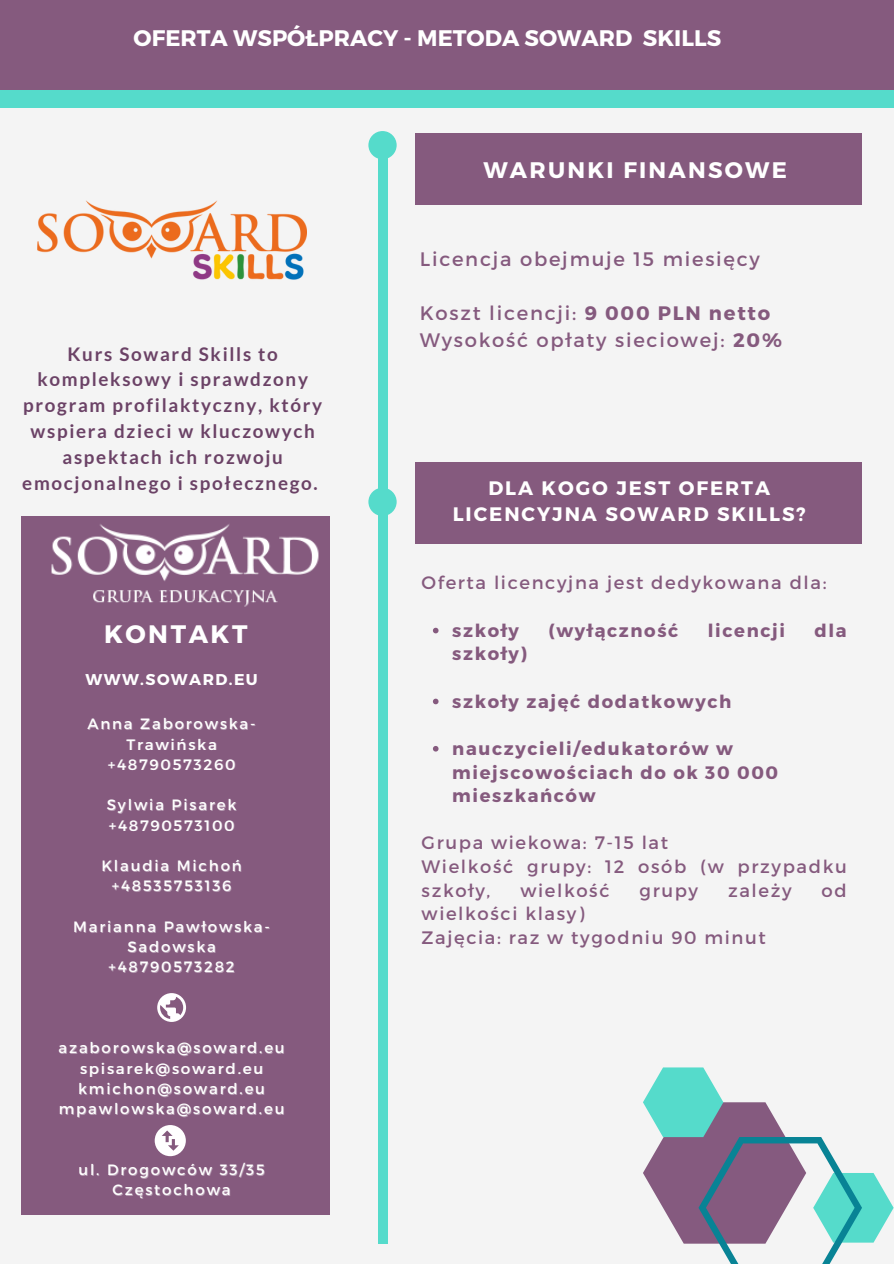
<style>
.page{position:relative;width:894px;height:1264px;background:#fff}
.page>*{position:absolute;margin:0;border:0;box-sizing:border-box;transform-origin:0 0}
.t1{font:700 25.2px "Montserrat";letter-spacing:.1em;color:#fff}
.t2{font:700 22.5px "Montserrat";color:#fff}
.t3{font:700 22.5px "Montserrat";letter-spacing:.1em;color:#fff}
.t4{font:19.5px/27px "Montserrat";letter-spacing:.09em;color:#855a7e}
.t5{font:700 19.5px/25.8px "Montserrat";letter-spacing:.1em;color:#fff;text-align:center}
.t6{font:700 18.75px/25.8px "Lato";letter-spacing:.09em;color:#6b4266;text-align:center}
.t7{font:18px/23.7px "Montserrat";letter-spacing:.09em;color:#855a7e}
.t8{font:700 18px/23.7px "Montserrat";letter-spacing:.09em;color:#855a7e}
.t9{font:700 15.6px "Montserrat";letter-spacing:.09em;color:#fff}
.t10{font:15px "Montserrat";letter-spacing:.125em;color:#fff}
.s1{font-weight:700}
</style>
<div class="page">
<div style="left:0;top:0;width:893px;height:1263px;background:#f4f4f4"></div>
<div style="left:22px;top:516px;width:308px;height:698px;background:#855a7e"></div>
<div style="left:379px;top:132px;width:8px;height:1111px;background:#55dbcb"></div>
<div style="left:368px;top:131px;width:28px;height:28px;background:#55dbcb;border-radius:50%"></div>
<div style="left:368px;top:488px;width:28px;height:28px;background:#55dbcb;border-radius:50%"></div>
<svg style="left:157px;top:993px;width:29px;height:28px"></svg>
<svg style="left:155px;top:1125px;width:31px;height:31px"></svg>
<img style="left:51px;top:524px;width:268px;height:83px">
<div style="left:416px;top:133px;width:445px;height:72px;background:#855a7e"></div>
<div style="left:0;top:0;width:893px;height:107px;background:#55dbcb"></div>
<div style="left:0;top:0;width:893px;height:89px;background:#855a7e"></div>
<svg style="left:643px;top:1067px;width:250px;height:196px"></svg>
<img style="left:37px;top:200px;width:269px;height:80px">
<svg style="left:433px;top:627px;width:5px;height:6px"></svg>
<svg style="left:433px;top:698px;width:5px;height:6px"></svg>
<svg style="left:433px;top:746px;width:5px;height:5px"></svg>
<div style="left:416px;top:462px;width:445px;height:81px;background:#855a7e"></div>
<p class="t2" style="left:134px;top:23px;width:589px">OFERTA WSPÓŁPRACY - METODA SOWARD SKILLS</p>
<h3 class="t6" style="left:22px;top:340px;width:301px">Kurs Soward Skills to kompleksowy i sprawdzony program profilaktyczny, który wspiera dzieci w kluczowych aspektach ich rozwoju emocjonalnego i społecznego.</h3>
<p class="t1" style="left:104px;top:617px;width:145px">KONTAKT</p>
<p class="t9" style="left:85px;top:669px;width:174px">WWW.SOWARD.EU</p>
<h2 class="t10" style="left:87px;top:714px;width:170px">Anna Zaborowska-</h2>
<p class="t10" style="left:126px;top:734px;width:92px">Trawińska</p>
<h4 class="t10" style="left:108px;top:754px;width:129px">+48790573260</h4>
<p class="t10" style="left:107px;top:795px;width:131px">Sylwia Pisarek</p>
<h1 class="t10" style="left:109px;top:815px;width:127px">+48790573100</h1>
<h6 class="t10" style="left:101px;top:856px;width:142px">Klaudia Michoń</h6>
<p class="t10" style="left:112px;top:876px;width:121px">+48535753136</p>
<p class="t10" style="left:73px;top:916px;width:198px">Marianna Pawłowska-</p>
<p class="t10" style="left:127px;top:937px;width:90px">Sadowska</p>
<p class="t10" style="left:108px;top:957px;width:128px">+48790573282</p>
<p class="t10" style="left:58px;top:1038px;width:228px">azaborowska@soward.eu</p>
<p class="t10" style="left:80px;top:1058px;width:185px">spisarek@soward.eu</p>
<p class="t10" style="left:78px;top:1078px;width:188px">kmichon@soward.eu</p>
<p class="t10" style="left:59px;top:1099px;width:227px">mpawlowska@soward.eu</p>
<p class="t10" style="left:78px;top:1159px;width:188px">ul. Drogowców 33/35</p>
<p class="t10" style="left:113px;top:1180px;width:119px">Częstochowa</p>
<p class="t3" style="left:483px;top:155px;width:305px">WARUNKI FINANSOWE</p>
<p class="t4" style="left:420px;top:244px;width:341px">Licencja obejmuje 15 miesięcy</p>
<p class="t4" style="left:420px;top:298px;width:363px">Koszt licencji: <span class="s1">9 000 PLN netto<br></span>Wysokość opłaty sieciowej: <span class="s1">20%</span></p>
<h5 class="t5" style="left:452px;top:474px;width:354px">DLA KOGO JEST OFERTA<br>LICENCYJNA SOWARD SKILLS?</h5>
<p class="t7" style="left:421px;top:570px;width:406px">Oferta licencyjna jest dedykowana dla:</p>
<p class="t8" style="left:452px;top:617px;width:68px">szkoły</p>
<p class="t8" style="left:548px;top:617px;width:131px">(wyłączność</p>
<p class="t8" style="left:707px;top:617px;width:79px">licencji</p>
<p class="t8" style="left:814px;top:617px;width:34px">dla</p>
<p class="t8" style="left:452px;top:641px;width:76px">szkoły)</p>
<p class="t8" style="left:452px;top:688px;width:280px">szkoły zajęć dodatkowych</p>
<h2 class="t8" style="left:452px;top:735px;width:327px">nauczycieli/edukatorów w miejscowościach do ok 30 000 mieszkańców</h2>
<h5 class="t7" style="left:421px;top:830px;width:426px">Grupa wiekowa: 7-15 lat<br>Wielkość grupy: 12 osób (w przypadku szkoły,</h5>
<h5 class="t7" style="left:520px;top:877px;width:90px">wielkość</h5>
<h5 class="t7" style="left:639px;top:877px;width:60px">grupy</h5>
<h5 class="t7" style="left:728px;top:877px;width:65px">zależy</h5>
<h5 class="t7" style="left:821px;top:877px;width:27px">od</h5>
<h5 class="t7" style="left:421px;top:901px;width:345px">wielkości klasy)<br>Zajęcia: raz w tygodniu 90 minut</h5>
</div>
